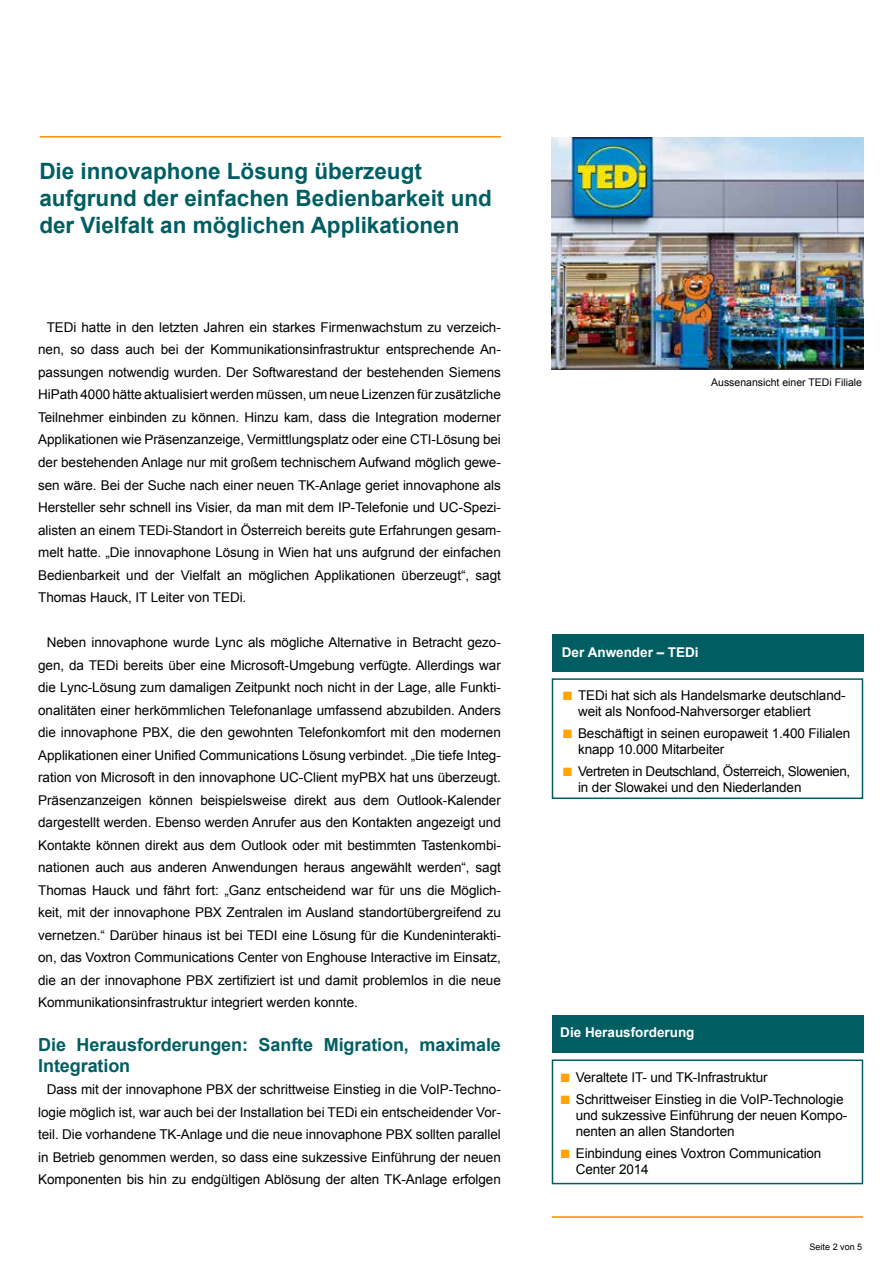
<style>
.page{position:relative;width:893px;height:1263px;background:#fff}
.page>*{position:absolute;margin:0;border:0;box-sizing:border-box;transform-origin:0 0}
.t1{font:700 22.5px/27px "Arial";color:#005e62}
.t2{font:700 18px/21px "Arial";letter-spacing:-.005em;color:#005e62}
.t3{font:13.5px/22.5px "Arial";letter-spacing:-.01em;color:#000}
.t4{font:13.5px/16.2px "Arial";letter-spacing:-.03em;color:#000}
.t5{font:700 13.5px "Arial";color:#fff}
.t6{font:10.5px "Arial";color:#000}
.t7{font:9px "Arial";color:#000}
.s1{font-size:18px;color:#ffa400}
</style>
<div class="page">
<hr style="left:40px;top:136px;width:461px;height:2px;background:#f39200">
<hr style="left:552px;top:1216px;width:311px;height:2px;background:#f39200">
<img style="left:552px;top:138px;width:311px;height:232px">
<div style="left:552px;top:634px;width:311px;height:38px;background:#005e62"></div>
<div style="left:552px;top:678px;width:311px;height:121px;border:2px solid #005e62"></div>
<div style="left:552px;top:1015px;width:311px;height:38px;background:#005e62"></div>
<div style="left:552px;top:1059px;width:311px;height:125px;border:2px solid #005e62"></div>
<h1 class="t1" style="left:39px;top:158px;width:454px">Die innovaphone Lösung überzeugt aufgrund der einfachen Bedienbarkeit und der Vielfalt an möglichen Applikationen</h1>
<p class="t3" style="left:38px;top:316px;width:464px;text-align:justify;text-indent:9px">TEDi hatte in den letzten Jahren ein starkes Firmenwachstum zu verzeich&shy;nen, so dass auch bei der Kommunikationsinfrastruktur entsprechende An&shy;passungen notwendig wurden. Der Softwarestand der bestehenden Siemens HiPath 4000 hätte aktualisiert werden müssen, um neue Lizenzen für zusätzliche Teilnehmer einbinden zu können. Hinzu kam, dass die Integration moderner Applikationen wie Präsenzanzeige, Vermittlungsplatz oder eine CTI-Lösung bei der bestehenden Anlage nur mit großem technischem Aufwand möglich gewe&shy;sen wäre. Bei der Suche nach einer neuen TK-Anlage geriet innovaphone als Hersteller sehr schnell ins Visier, da man mit dem IP-Telefonie und UC-Spezi&shy;alisten an einem TEDi-Standort in Österreich bereits gute Erfahrungen gesam&shy;melt hatte. „Die innovaphone Lösung in Wien hat uns aufgrund der einfachen Bedienbarkeit und der Vielfalt an möglichen Applikationen überzeugt“, sagt Thomas Hauck, IT Leiter von TEDi.</p>
<p class="t3" style="left:38px;top:631px;width:464px;text-align:justify;text-indent:9px">Neben innovaphone wurde Lync als mögliche Alternative in Betracht gezo&shy;gen, da TEDi bereits über eine Microsoft-Umgebung verfügte. Allerdings war die Lync-Lösung zum damaligen Zeitpunkt noch nicht in der Lage, alle Funkti&shy;onalitäten einer herkömmlichen Telefonanlage umfassend abzubilden. Anders die innovaphone PBX, die den gewohnten Telefonkomfort mit den modernen Applikationen einer Unified Communications Lösung verbindet. „Die tiefe Integ&shy;ration von Microsoft in den innovaphone UC-Client myPBX hat uns überzeugt.<br>Präsenzanzeigen können beispielsweise direkt aus dem Outlook-Kalender dargestellt werden. Ebenso werden Anrufer aus den Kontakten angezeigt und Kontakte können direkt aus dem Outlook oder mit bestimmten Tastenkombi&shy;nationen auch aus anderen Anwendungen heraus angewählt werden“, sagt Thomas Hauck und fährt fort: „Ganz entscheidend war für uns die Möglich&shy;keit, mit der innovaphone PBX Zentralen im Ausland standortübergreifend zu vernetzen.“ Darüber hinaus ist bei TEDI eine Lösung für die Kundeninterakti&shy;on, das Voxtron Communications Center von Enghouse Interactive im Einsatz, die an der innovaphone PBX zertifiziert ist und damit problemlos in die neue Kommunikationsinfrastruktur integriert werden konnte.</p>
<h2 class="t2" style="left:38px;top:1034px;width:464px">Die Herausforderungen: Sanfte Migration, maximale<br>Integration</h2>
<p class="t3" style="left:38px;top:1078px;width:464px;text-align:justify;text-indent:9px">Dass mit der innovaphone PBX der schrittweise Einstieg in die VoIP-Techno&shy;logie möglich ist, war auch bei der Installation bei TEDi ein entscheidender Vor&shy;teil. Die vorhandene TK-Anlage und die neue innovaphone PBX sollten parallel in Betrieb genommen werden, so dass eine sukzessive Einführung der neuen Komponenten bis hin zu endgültigen Ablösung der alten TK-Anlage erfolgen</p>
<p class="t6" style="left:711px;top:375px;width:152px">Aussenansicht einer TEDi Filiale</p>
<p class="t5" style="left:562px;top:643px;width:138px">Der Anwender – TEDi</p>
<p class="t3" style="left:578px;top:687px;width:269px;line-height:16.2px;text-indent:-16px"><span class="s1">■</span> TEDi hat sich als Handelsmarke deutschland&shy;weit als Nonfood-Nahversorger etabliert</p>
<p class="t3" style="left:578px;top:725px;width:274px;line-height:16.2px;text-indent:-16px"><span class="s1">■</span> Beschäftigt in seinen europaweit 1.400 Filialen knapp 10.000 Mitarbeiter</p>
<p class="t4" style="left:578px;top:763px;width:274px;text-indent:-16px"><span class="s1">■</span> Vertreten in Deutschland, Österreich, Slowenien, in der Slowakei und den Niederlanden</p>
<p class="t5" style="left:560px;top:1023px;width:136px">Die Herausforderung</p>
<p class="t3" style="left:560px;top:1066px;width:209px"><span class="s1">■</span> Veraltete IT- und TK-Infrastruktur</p>
<p class="t3" style="left:576px;top:1091px;width:273px;line-height:16.2px;text-indent:-16px"><span class="s1">■</span> Schrittweiser Einstieg in die VoIP-Technologie und sukzessive Einführung der neuen Kompo&shy;nenten an allen Standorten</p>
<p class="t3" style="left:576px;top:1145px;width:247px;line-height:16.2px;text-indent:-16px"><span class="s1">■</span> Einbindung eines Voxtron Communication<br>Center 2014</p>
<p class="t7" style="left:810px;top:1241px;width:54px">Seite 2 von 5</p>
</div>
